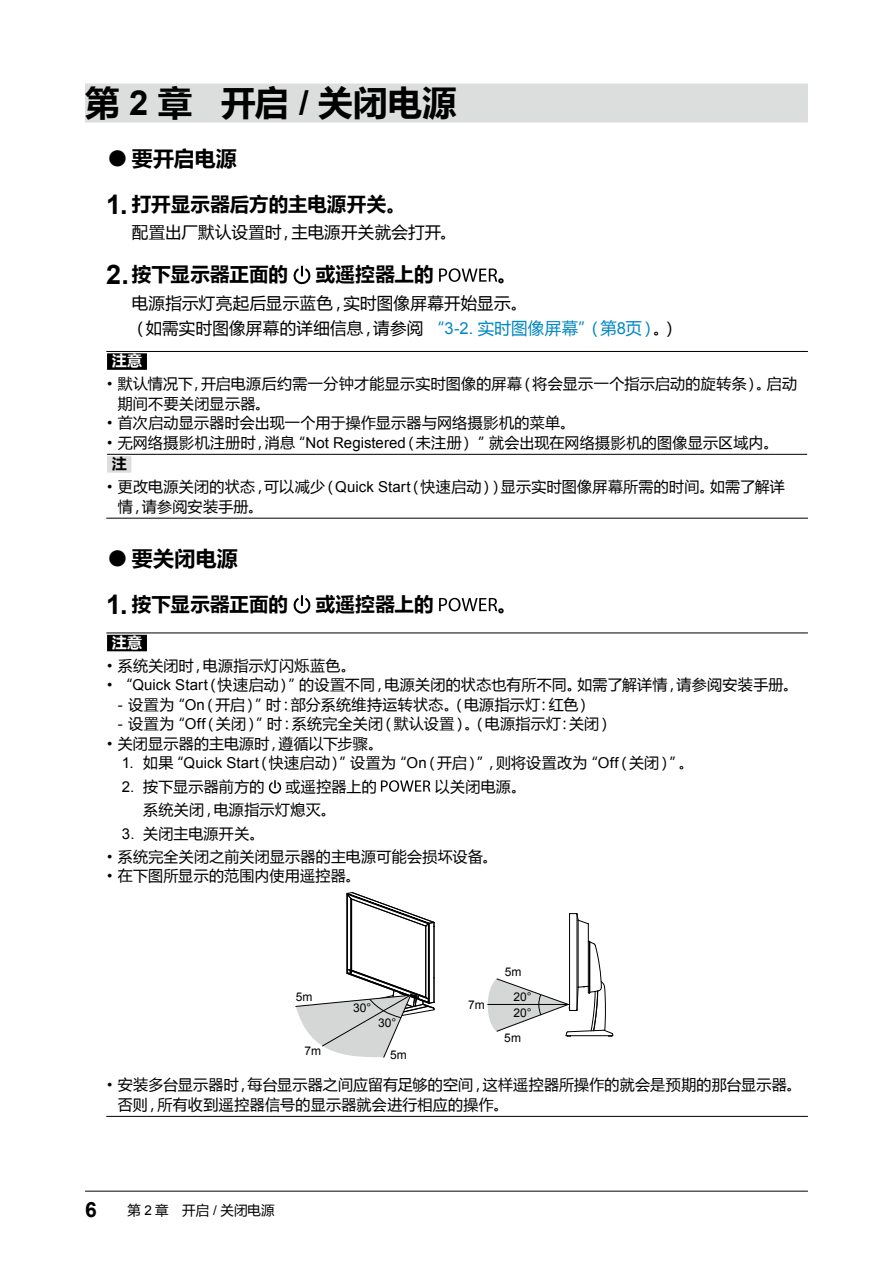
<style>
.page{position:relative;width:893px;height:1263px;background:#fff}
.page>*{position:absolute;margin:0;border:0;box-sizing:border-box;transform-origin:0 0}
.t1{font:700 34.5px "Microsoft Ya Hei";color:#000}
.t2{font:700 21px "Microsoft Ya Hei";letter-spacing:.005em;color:#000}
.t3{font:700 21px "Arial";color:#000}
.t4{font:700 19.5px "Microsoft Ya Hei";letter-spacing:.005em;color:#000}
.t5{font:16.5px/25.5px "Microsoft Ya Hei";letter-spacing:.015em;color:#000}
.t6{font:15px/19.5px "Microsoft Ya Hei";letter-spacing:.015em;color:#000}
.t7{font:700 15px "Microsoft Ya Hei";color:#fff}
.t8{font:13.5px "Microsoft Ya Hei";color:#000}
.t9{font:12px/25.7px "Arial";color:#000}
.s1{font-family:"Arial"}
.s2{font-family:"Arial";font-size:37.8px}
.s3{font-family:"Arial";font-size:27px}
.s4{color:#0087c3}
.s5{font-family:"Arial";color:#0087c3}
.s6{font-weight:700}
</style>
<div class="page">
<hr style="left:85px;top:1190px;width:723px;height:2px;background:#595757">
<div style="left:85px;top:84px;width:723px;height:39px;background:#dcdddd"></div>
<svg style="left:294px;top:266px;width:16px;height:18px"></svg>
<svg style="left:439px;top:268px;width:58px;height:14px"></svg>
<hr style="left:106px;top:351px;width:702px;height:1px;background:#000">
<hr style="left:107px;top:454px;width:700px;height:1px;background:#000">
<hr style="left:106px;top:518px;width:702px;height:1px;background:#000">
<div style="left:107px;top:353px;width:40px;height:17px;background:#000"></div>
<div style="left:107px;top:456px;width:24px;height:17px;background:#dcdddd"></div>
<svg style="left:294px;top:595px;width:16px;height:19px"></svg>
<svg style="left:439px;top:598px;width:58px;height:13px"></svg>
<hr style="left:106px;top:632px;width:702px;height:1px;background:#000">
<hr style="left:106px;top:1116px;width:702px;height:1px;background:#000">
<div style="left:107px;top:635px;width:40px;height:16px;background:#000"></div>
<svg style="left:269px;top:780px;width:12px;height:14px"></svg>
<svg style="left:381px;top:780px;width:49px;height:12px"></svg>
<hr style="left:569px;top:914px;width:1px;height:96px;background:#000">
<hr style="left:576px;top:914px;width:1px;height:96px;background:#000">
<hr style="left:578px;top:920px;width:1px;height:67px;background:#000">
<hr style="left:588px;top:924px;width:1px;height:68px;background:#000">
<svg style="left:569px;top:913px;width:20px;height:12px"></svg>
<svg style="left:488px;top:940px;width:125px;height:97px"></svg>
<svg style="left:295px;top:892px;width:140px;height:166px"></svg>
<h1 class="t1" style="left:85px;top:78px;width:373px">第 <span class="s1">2</span> 章 开启 <span class="s1">/</span> 关闭电源</h1>
<h2 class="t2" style="left:106px;top:143px;width:132px"><span class="s2">●</span>要开启电源</h2>
<h3 class="t4" style="left:106px;top:190px;width:301px"><span class="s3">1.</span> 打开显示器后方的主电源开关。</h3>
<p class="t5" style="left:132px;top:219px;width:326px">配置出厂默认设置时，主电源开关就会打开。</p>
<h3 class="t4" style="left:106px;top:261px;width:183px"><span class="s3">2.</span>按下显示器正面的</h3>
<h3 class="t4" style="left:316px;top:261px;width:119px">或遥控器上的</h3>
<h3 class="t4" style="left:497px;top:261px;width:21px">。</h3>
<p class="t5" style="left:132px;top:289px;width:548px">电源指示灯亮起后显示蓝色，实时图像屏幕开始显示。<br>（如需实时图像屏幕的详细信息，请参阅 <span class="s4">“</span><span class="s5">3-2.</span> <span class="s4">实时图像屏幕”（第</span><span class="s5">8</span><span class="s4">页）</span>。）</p>
<p class="t7" style="left:112px;top:351px;width:32px">注意</p>
<p class="t6" style="left:118px;top:374px;width:681px;text-indent:-11px"><span class="s1">•</span> 默认情况下，开启电源后约需一分钟才能显示实时图像的屏幕（将会显示一个指示启动的旋转条）。启动期间不要关闭显示器。</p>
<p class="t6" style="left:107px;top:413px;width:470px"><span class="s1">•</span> 首次启动显示器时会出现一个用于操作显示器与网络摄影机的菜单。</p>
<p class="t6" style="left:112px;top:431px;width:668px;line-height:21.5px;text-indent:-5px"><span class="s1">•</span> 无网络摄影机注册时，消息“<span class="s1">Not Registered</span>（未注册） ”就会出现在网络摄影机的图像显示区域内。<span class="s6">注</span></p>
<p class="t6" style="left:118px;top:477px;width:669px;text-indent:-11px"><span class="s1">•</span> 更改电源关闭的状态，可以减少（<span class="s1">Quick Start</span>（快速启动））显示实时图像屏幕所需的时间。如需了解详情，请参阅安装手册。</p>
<h2 class="t2" style="left:106px;top:543px;width:133px"><span class="s2">●</span>要关闭电源</h2>
<h3 class="t4" style="left:106px;top:590px;width:183px"><span class="s3">1.</span> 按下显示器正面的</h3>
<h3 class="t4" style="left:316px;top:590px;width:119px">或遥控器上的</h3>
<h3 class="t4" style="left:497px;top:590px;width:21px">。</h3>
<p class="t7" style="left:112px;top:632px;width:32px">注意</p>
<p class="t6" style="left:107px;top:655px;width:250px"><span class="s1">•</span> 系统关闭时，电源指示灯闪烁蓝色。</p>
<p class="t6" style="left:107px;top:675px;width:692px"><span class="s1">•</span> “<span class="s1">Quick Start</span>（快速启动）”的设置不同，电源关闭的状态也有所不同。如需了解详情，请参阅安装手册。</p>
<p class="t6" style="left:118px;top:694px;width:475px"><span class="s1">-</span> 设置为“<span class="s1">On</span>（开启）”时：部分系统维持运转状态。（电源指示灯：红色）</p>
<p class="t6" style="left:118px;top:714px;width:496px"><span class="s1">-</span> 设置为“<span class="s1">Off</span>（关闭）”时：系统完全关闭（默认设置）。（电源指示灯：关闭）</p>
<p class="t6" style="left:107px;top:733px;width:278px"><span class="s1">•</span> 关闭显示器的主电源时，遵循以下步骤。</p>
<p class="t6" style="left:122px;top:753px;width:573px"><span class="s1">1.</span> 如果“<span class="s1">Quick Start</span>（快速启动）”设置为“<span class="s1">On</span>（开启）”，则将设置改为“<span class="s1">Off</span>（关闭）”。</p>
<p class="t6" style="left:122px;top:776px;width:144px"><span class="s1">2.</span> 按下显示器前方的</p>
<p class="t6" style="left:285px;top:776px;width:93px">或遥控器上的</p>
<p class="t6" style="left:435px;top:776px;width:93px">以关闭电源。</p>
<p class="t6" style="left:143px;top:799px;width:194px">系统关闭，电源指示灯熄灭。</p>
<p class="t6" style="left:122px;top:823px;width:144px"><span class="s1">3.</span> 关闭主电源开关。</p>
<p class="t6" style="left:107px;top:846px;width:392px"><span class="s1">•</span> 系统完全关闭之前关闭显示器的主电源可能会损坏设备。</p>
<p class="t6" style="left:107px;top:866px;width:255px"><span class="s1">•</span> 在下图所显示的范围内使用遥控器。</p>
<p class="t9" style="left:296px;top:984px;width:18px">5m</p>
<p class="t9" style="left:304px;top:1037px;width:18px">7m</p>
<p class="t9" style="left:353px;top:995px;width:20px">30°</p>
<p class="t9" style="left:378px;top:1009px;width:20px">30°</p>
<p class="t9" style="left:390px;top:1042px;width:18px">5m</p>
<p class="t9" style="left:468px;top:991px;width:18px">7m</p>
<p class="t9" style="left:514px;top:958px;width:20px;text-indent:-9px">5m<br>20°</p>
<p class="t9" style="left:514px;top:1000px;width:20px">20°</p>
<p class="t9" style="left:504px;top:1025px;width:18px">5m</p>
<p class="t6" style="left:118px;top:1075px;width:685px;text-indent:-11px"><span class="s1">•</span> 安装多台显示器时，每台显示器之间应留有足够的空间，这样遥控器所操作的就会是预期的那台显示器。否则，所有收到遥控器信号的显示器就会进行相应的操作。</p>
<h2 class="t3" style="left:85px;top:1196px;width:13px">6</h2>
<p class="t8" style="left:128px;top:1201px;width:149px">第 <span class="s1">2</span> 章　开启 <span class="s1">/</span> 关闭电源</p>
</div>
